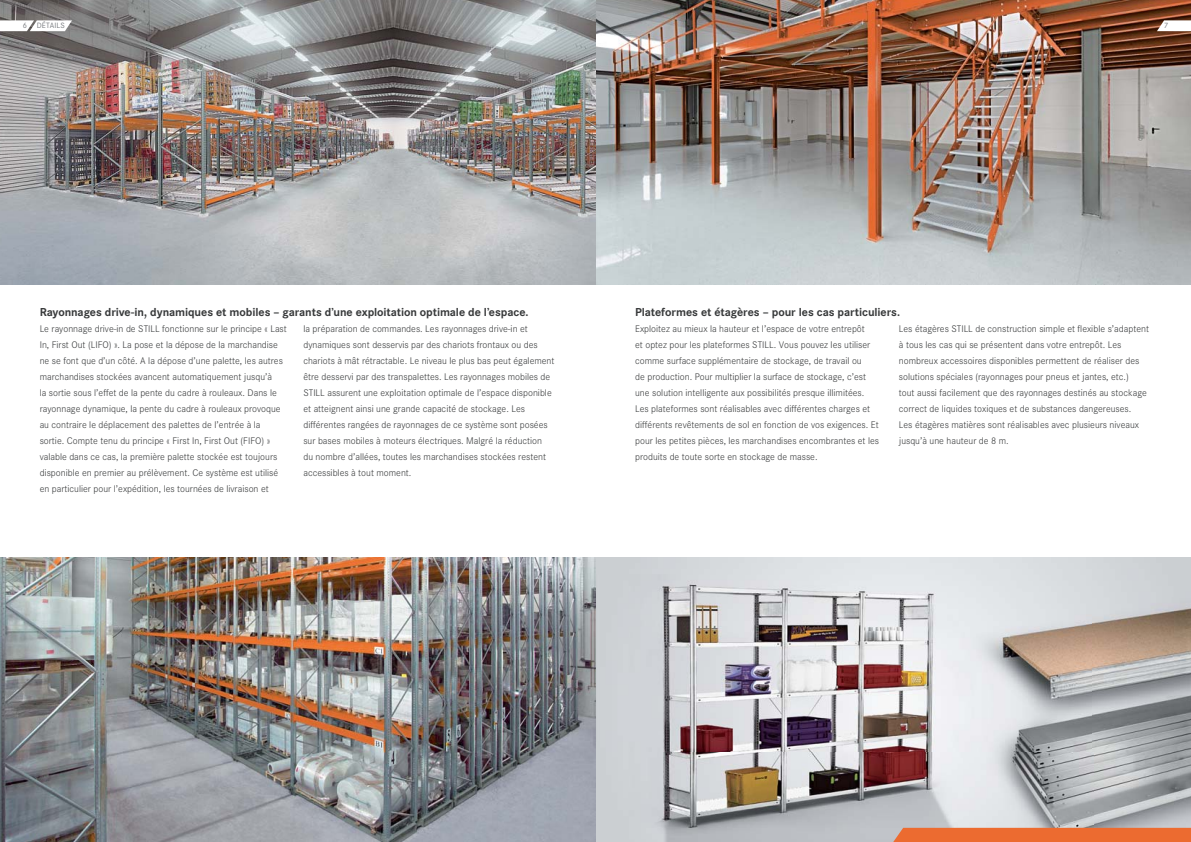
<style>
.page{position:relative;width:1191px;height:842px;background:#fff}
.page>*{position:absolute;margin:0;border:0;box-sizing:border-box;transform-origin:0 0}
.t1{font:700 12px "Corporate S";letter-spacing:-.005em;color:#383a3b}
.t2{font:300 10px/16px "Corporate S";color:#383a3b}
.t3{font:8px "Corporate S";letter-spacing:.015em;color:#787b7f}
</style>
<div class="page">
<img style="left:595px;top:557px;width:596px;height:285px">
<img style="left:0;top:557px;width:595px;height:285px">
<img style="left:0;top:0;width:1191px;height:284px">
<svg style="left:1157px;top:20px;width:34px;height:11px"></svg>
<div style="left:887px;top:828px;width:304px;height:14px;background:#ec6b30"></div>
<svg style="left:0;top:20px;width:72px;height:11px"></svg>
<p class="t3" style="left:23px;top:23px;width:44px">6 DÉTAILS</p>
<p class="t3" style="left:1164px;top:23px;width:6px">7</p>
<p class="t1" style="left:40px;top:308px;width:490px">Rayonnages drive-in, dynamiques et mobiles – garants d’une exploitation optimale de l’espace.</p>
<p class="t2" style="left:40px;top:322px;width:249px">Le rayonnage drive-in de STILL fonctionne sur le principe « Last In, First Out (LIFO) ». La pose et la dépose de la marchandise ne se font que d’un côté. A la dépose d’une palette, les autres marchandises stockées avancent automatiquement jusqu’à<br>la sortie sous l’effet de la pente du cadre à rouleaux. Dans le rayonnage dynamique, la pente du cadre à rouleaux provoque au contraire le déplacement des palettes de l’entrée à la sortie. Compte tenu du principe « First In, First Out (FIFO) » valable dans ce cas, la première palette stockée est toujours disponible en premier au prélèvement. Ce système est utilisé en particulier pour l’expédition, les tournées de livraison et</p>
<p class="t2" style="left:303px;top:322px;width:253px">la préparation de commandes. Les rayonnages drive-in et dynamiques sont desservis par des chariots frontaux ou des chariots à mât rétractable. Le niveau le plus bas peut également être desservi par des transpalettes. Les rayonnages mobiles de STILL assurent une exploitation optimale de l’espace disponible et atteignent ainsi une grande capacité de stockage. Les différentes rangées de rayonnages de ce système sont posées sur bases mobiles à moteurs électriques. Malgré la réduction<br>du nombre d’allées, toutes les marchandises stockées restent accessibles à tout moment.</p>
<p class="t1" style="left:635px;top:308px;width:266px">Plateformes et étagères – pour les cas particuliers.</p>
<p class="t2" style="left:635px;top:322px;width:245px">Exploitez au mieux la hauteur et l’espace de votre entrepôt<br>et optez pour les plateformes STILL. Vous pouvez les utiliser comme surface supplémentaire de stockage, de travail ou<br>de production. Pour multiplier la surface de stockage, c’est une solution intelligente aux possibilités presque illimitées.<br>Les plateformes sont réalisables avec différentes charges et différents revêtements de sol en fonction de vos exigences. Et pour les petites pièces, les marchandises encombrantes et les produits de toute sorte en stockage de masse.</p>
<p class="t2" style="left:899px;top:322px;width:252px">Les étagères STILL de construction simple et flexible s’adaptent à tous les cas qui se présentent dans votre entrepôt. Les nombreux accessoires disponibles permettent de réaliser des solutions spéciales (rayonnages pour pneus et jantes, etc.)<br>tout aussi facilement que des rayonnages destinés au stockage correct de liquides toxiques et de substances dangereuses.<br>Les étagères matières sont réalisables avec plusieurs niveaux jusqu’à une hauteur de 8 m.</p>
</div>
